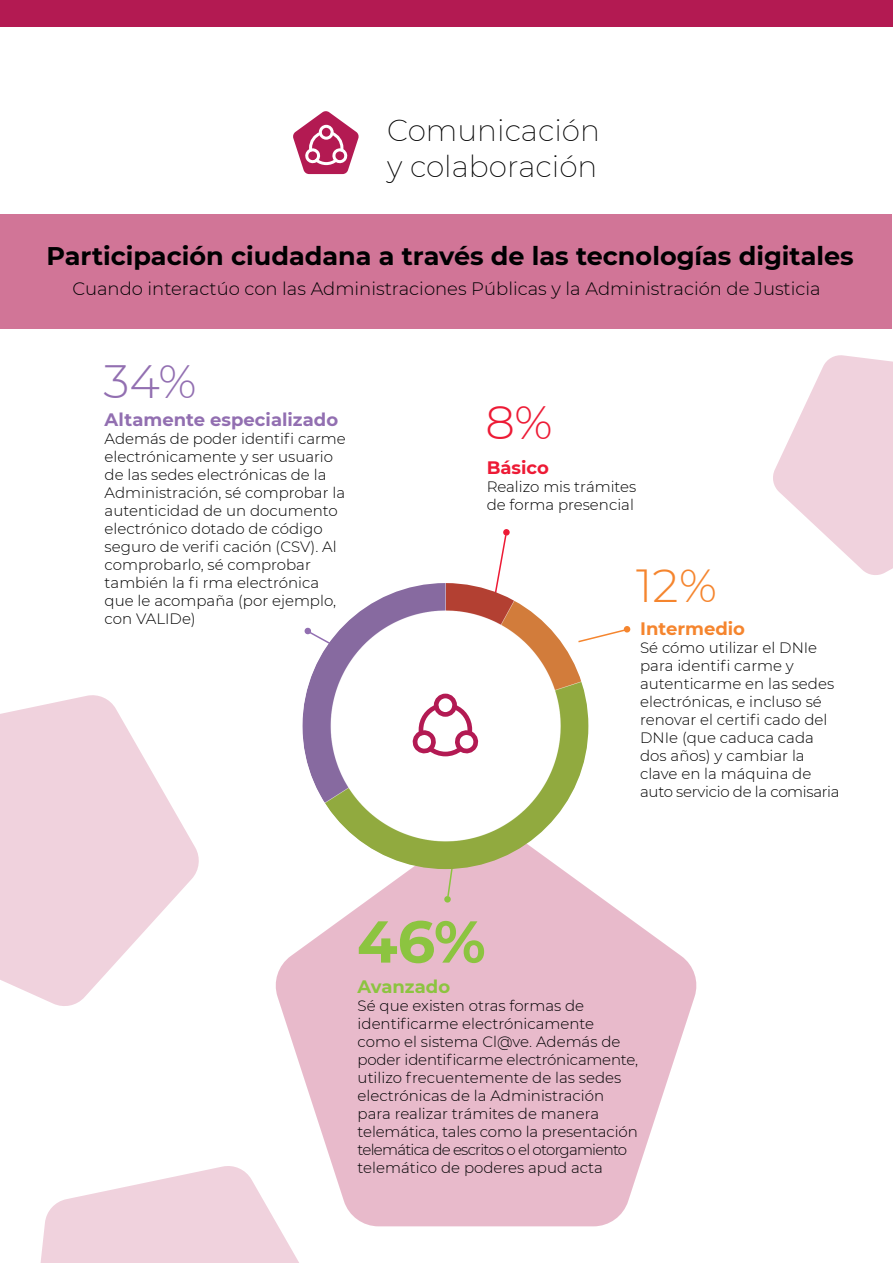
<style>
.page{position:relative;width:893px;height:1263px;background:#fff}
.page>*{position:absolute;margin:0;border:0;box-sizing:border-box;transform-origin:0 0}
.t1{font:700 58.95px "Montserrat";color:#8cc440}
.t2{font:300 46.65px "Montserrat";color:#926fb1}
.t3{font:300 46.65px "Montserrat";color:#ed1a35}
.t4{font:300 46.35px "Montserrat";color:#f5852e}
.t5{font:200 29.7px/35.5px "Montserrat";color:#000001}
.t6{font:700 25.5px "Montserrat";color:#000001}
.t7{font:300 18px "Montserrat";color:#000001}
.t8{font:700 18px "Montserrat";color:#926fb1}
.t9{font:700 18px "Montserrat";color:#f5852e}
.t10{font:700 18px "Montserrat";color:#8cc440}
.t11{font:700 18px "Montserrat";color:#ed1a35}
.t12{font:300 15px/18px "Montserrat";color:#000001}
</style>
<div class="page">
<svg style="left:40px;top:1166px;width:259px;height:97px"></svg>
<svg style="left:276px;top:823px;width:420px;height:403px;fill:#e8bacb"></svg>
<svg style="left:445px;top:868px;width:17px;height:34px"></svg>
<div style="left:444px;top:896px;width:7px;height:7px;border:2px solid #8cc440;border-radius:2px"></div>
<div style="left:503px;top:529px;width:7px;height:7px;border:2px solid #ed1a35;border-radius:50%"></div>
<svg style="left:0;top:695px;width:199px;height:311px;fill:#f0d2dd"></svg>
<svg style="left:773px;top:355px;width:120px;height:220px"></svg>
<div style="left:0;top:214px;width:892px;height:114px;background:#d17597"></div>
<svg style="left:293px;top:111px;width:66px;height:64px"></svg>
<div style="left:0;top:1px;width:893px;height:26px;background:#b31a52"></div>
<svg style="left:578px;top:628px;width:50px;height:15px"></svg>
<div style="left:624px;top:626px;width:7px;height:7px;border:2px solid #f5852e;border-radius:2px"></div>
<img style="left:302px;top:583px;width:286px;height:286px;border-radius:143px">
<svg style="left:303px;top:530px;width:206px;height:269px"></svg>
<h3 class="t5" style="left:387px;top:112px;width:214px">Comunicación y colaboración</h3>
<h3 class="t6" style="left:47px;top:237px;width:809px">Participación ciudadana a través de las tecnologías digitales</h3>
<p class="t7" style="left:72px;top:276px;width:750px">Cuando interactúo con las Administraciones Públicas y la Administración de Justicia</p>
<h2 class="t2" style="left:103px;top:349px;width:95px">34%</h2>
<p class="t8" style="left:105px;top:407px;width:235px">Altamente especializado</p>
<p class="t12" style="left:105px;top:429px;width:243px">Además de poder identifi carme electrónicamente y ser usuario de las sedes electrónicas de la<br>Administración, sé comprobar la autenticidad de un documento electrónico dotado de código seguro de verifi cación (CSV). Al comprobarlo, sé comprobar también la fi rma electrónica que le acompaña (por ejemplo, con VALIDe)</p>
<h2 class="t3" style="left:485px;top:391px;width:69px">8%</h2>
<p class="t11" style="left:487px;top:455px;width:64px">Básico</p>
<p class="t12" style="left:487px;top:478px;width:151px">Realizo mis trámites de forma presencial</p>
<h3 class="t4" style="left:636px;top:554px;width:82px">12%</h3>
<p class="t9" style="left:640px;top:615px;width:106px">Intermedio</p>
<p class="t12" style="left:640px;top:638px;width:201px">Sé cómo utilizar el DNIe para identifi carme y autenticarme en las sedes electrónicas, e incluso sé renovar el certifi cado del<br>DNIe (que caduca cada dos años) y cambiar la clave en la máquina de auto servicio de la comisaria</p>
<h1 class="t1" style="left:357px;top:899px;width:130px">46%</h1>
<p class="t10" style="left:358px;top:974px;width:94px">Avanzado</p>
<p class="t12" style="left:358px;top:996px;width:282px">Sé que existen otras formas de identificarme electrónicamente como el sistema Cl@ve. Además de poder identificarme electrónicamente, utilizo frecuentemente de las sedes electrónicas de la Administración para realizar trámites de manera telemática, tales como la presentación telemática de escritos o el otorgamiento telemático de poderes apud acta</p>
</div>
